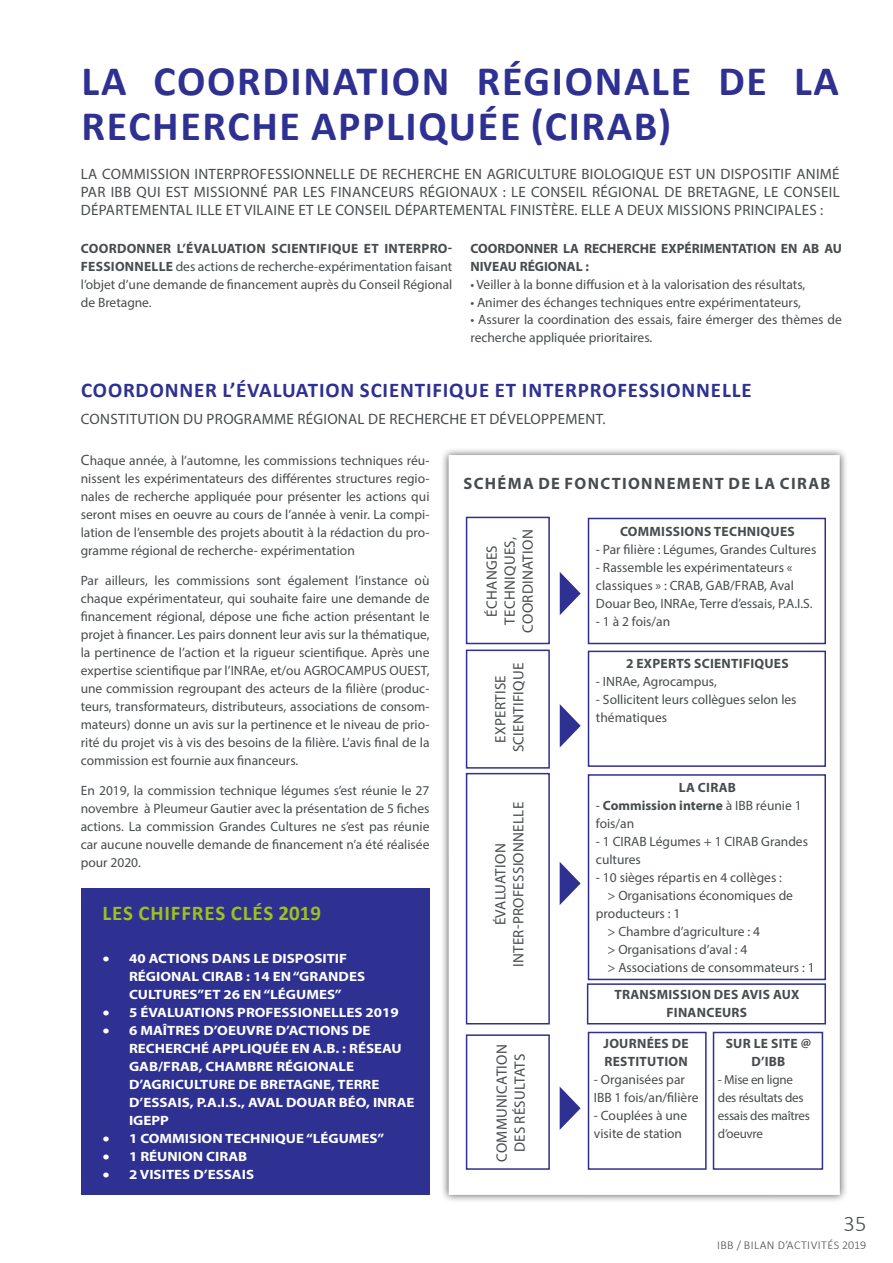
<style>
.page{position:relative;width:893px;height:1263px;background:#fff}
.page>*{position:absolute;margin:0;border:0;box-sizing:border-box;transform-origin:0 0}
.t1{font:700 42px/45px "Calibri";letter-spacing:.04em;color:#2e3092}
.t2{font:300 22.5px "Calibri";color:#484c4e}
.t3{font:700 21px "Calibri";letter-spacing:.04em;color:#2e3092}
.t4{font:700 21px "Calibri";letter-spacing:.04em;color:#9cc21b}
.t5{font:700 16.5px "Myriad Pro";letter-spacing:.08em;color:#484c4e}
.t6{font:15px/18px "Myriad Pro";letter-spacing:.02em;color:#484c4e;text-align:center}
.t7{font:13.5px/18px "Myriad Pro";color:#484c4e}
.t8{font:700 13.5px/18px "Myriad Pro";color:#fff;scale:1.11 1}
.t9{font:700 13.5px/18px "Myriad Pro";letter-spacing:.02em;color:#484c4e;text-align:center}
.t10{font:700 13.5px/18px "Myriad Pro";color:#484c4e}
.t11{font:13.05px/18px "Myriad Pro";letter-spacing:-.02em;color:#484c4e}
.t12{font:300 12px "Calibri";letter-spacing:.04em;color:#484c4e}
.s1{font-weight:700}
.s2{font-size:15px}
.s3{font-family:"Minion Pro";font-size:18px}
</style>
<div class="page">
<div style="left:440px;top:447px;width:408px;height:756px;background:#231f20;opacity:.75"></div>
<div style="left:449px;top:455px;width:391px;height:740px;background:#fff"></div>
<div style="left:466px;top:517px;width:84px;height:127px;border:2px solid #2e3092"></div>
<div style="left:466px;top:649px;width:84px;height:120px;border:2px solid #2e3092"></div>
<div style="left:466px;top:773px;width:84px;height:251px;border:2px solid #2e3092"></div>
<div style="left:466px;top:1034px;width:84px;height:136px;border:2px solid #2e3092"></div>
<div style="left:588px;top:518px;width:238px;height:126px;border:2px solid #2e3092"></div>
<div style="left:588px;top:651px;width:238px;height:116px;border:2px solid #2e3092"></div>
<div style="left:588px;top:774px;width:238px;height:206px;border:2px solid #2e3092"></div>
<div style="left:588px;top:1032px;width:119px;height:138px;border:2px solid #2e3092"></div>
<div style="left:713px;top:1032px;width:110px;height:138px;border:2px solid #2e3092"></div>
<svg style="left:560px;top:862px;width:21px;height:43px"></svg>
<svg style="left:560px;top:1087px;width:21px;height:43px"></svg>
<svg style="left:560px;top:572px;width:21px;height:43px"></svg>
<svg style="left:560px;top:704px;width:21px;height:43px"></svg>
<div style="left:587px;top:983px;width:239px;height:41px;border:2px solid #2e3092"></div>
<div style="left:81px;top:889px;width:348px;height:306px;background:#2e3092"></div>
<p class="t1" style="left:82px;top:58px;width:759px">LA COORDINATION RÉGIONALE DE LA<br>RECHERCHE APPLIQUÉE (CIRAB)</p>
<p class="t6" style="left:81px;top:165px;width:760px;text-align:justify">LA COMMISSION INTERPROFESSIONNELLE DE RECHERCHE EN AGRICULTURE BIOLOGIQUE EST UN DISPOSITIF ANIMÉ PAR IBB QUI EST MISSIONNÉ PAR LES FINANCEURS RÉGIONAUX : LE CONSEIL RÉGIONAL DE BRETAGNE, LE CONSEIL DÉPARTEMENTAL ILLE ET VILAINE ET LE CONSEIL DÉPARTEMENTAL FINISTÈRE. ELLE A DEUX MISSIONS PRINCIPALES :</p>
<p class="t7" style="left:81px;top:239px;width:373px;text-align:justify"><span class="s1">COORDONNER L’ÉVALUATION SCIENTIFIQUE ET INTERPRO-FESSIONNELLE</span> des actions de recherche-expérimentation faisant l’objet d’une demande de financement auprès du Conseil Régional de Bretagne.</p>
<p class="t10" style="left:470px;top:239px;width:373px">COORDONNER LA RECHERCHE EXPÉRIMENTATION EN AB AU<br>NIVEAU RÉGIONAL :</p>
<p class="t7" style="left:470px;top:275px;width:336px">• Veiller à la bonne diffusion et à la valorisation des résultats,</p>
<p class="t7" style="left:470px;top:293px;width:332px">• Animer des échanges techniques entre expérimentateurs,</p>
<p class="t7" style="left:470px;top:311px;width:373px">• Assurer la coordination des essais, faire émerger des thèmes de recherche appliquée prioritaires.</p>
<p class="t3" style="left:81px;top:376px;width:672px">COORDONNER L’ÉVALUATION SCIENTIFIQUE ET INTERPROFESSIONNELLE</p>
<p class="t6" style="left:81px;top:410px;width:526px">CONSTITUTION DU PROGRAMME RÉGIONAL DE RECHERCHE ET DÉVELOPPEMENT.</p>
<p class="t7" style="left:81px;top:451px;width:350px;text-align:justify"><span class="s2">C</span>haque année, à l’automne, les commissions techniques réu&shy;nissent les expérimentateurs des différentes structures regio&shy;nales de recherche appliquée pour présenter les actions qui seront mises en oeuvre au cours de l’année à venir. La compi&shy;lation de l’ensemble des projets aboutit à la rédaction du pro&shy;gramme régional de recherche- expérimentation</p>
<p class="t7" style="left:81px;top:571px;width:350px;text-align:justify">Par ailleurs, les commissions sont également l’instance où chaque expérimentateur, qui souhaite faire une demande de financement régional, dépose une fiche action présentant le projet à financer. Les pairs donnent leur avis sur la thématique, la pertinence de l’action et la rigueur scientifique. Après une expertise scientifique par l’INRAe, et/ou AGROCAMPUS OUEST, une commission regroupant des acteurs de la filière (produc&shy;teurs, transformateurs, distributeurs, associations de consom&shy;mateurs) donne un avis sur la pertinence et le niveau de prio&shy;rité du projet vis à vis des besoins de la filière. L’avis final de la commission est fournie aux financeurs.</p>
<p class="t7" style="left:81px;top:781px;width:350px;text-align:justify">En 2019, la commission technique légumes s’est réunie le 27 novembre à Pleumeur Gautier avec la présentation de 5 fiches actions. La commission Grandes Cultures ne s’est pas réunie car aucune nouvelle demande de financement n’a été réalisée pour 2020.</p>
<p class="t4" style="left:102px;top:898px;width:220px">LES CHIFFRES CLÉS 2019</p>
<p class="t8" style="left:129px;top:949px;width:214px;text-indent:-27px"><span class="s3">•</span> 40 ACTIONS DANS LE DISPOSITIF<br>RÉGIONAL CIRAB : 14 EN “GRANDES<br>CULTURES”ET 26 EN “LÉGUMES”</p>
<p class="t8" style="left:102px;top:1003px;width:269px"><span class="s3">•</span> 5 ÉVALUATIONS PROFESSIONELLES 2019</p>
<p class="t8" style="left:129px;top:1021px;width:259px;text-indent:-27px"><span class="s3">•</span> 6 MAÎTRES D’OEUVRE D’ACTIONS DE<br>RECHERCHÉ APPLIQUÉE EN A.B. : RÉSEAU<br>GAB/FRAB, CHAMBRE RÉGIONALE<br>D’AGRICULTURE DE BRETAGNE, TERRE<br>D’ESSAIS, P.A.I.S., AVAL DOUAR BÉO, INRAE<br>IGEPP</p>
<p class="t8" style="left:102px;top:1129px;width:256px"><span class="s3">•</span> 1 COMMISION TECHNIQUE “LÉGUMES”</p>
<p class="t8" style="left:102px;top:1147px;width:132px"><span class="s3">•</span> 1 RÉUNION CIRAB</p>
<p class="t8" style="left:102px;top:1165px;width:139px"><span class="s3">•</span> 2 VISITES D’ESSAIS</p>
<p class="t5" style="left:464px;top:474px;width:368px">SCHÉMA DE FONCTIONNEMENT DE LA CIRAB</p>
<p class="t6" style="left:483px;top:632px;width:105px;rotate:-90deg">ÉCHANGES<br>TECHNIQUES,<br>COORDINATION</p>
<p class="t6" style="left:509px;top:752px;width:91px;rotate:-90deg">SCIENTIFIQUE</p>
<p class="t6" style="left:491px;top:743px;width:69px;rotate:-90deg">EXPERTISE</p>
<p class="t6" style="left:509px;top:967px;width:167px;rotate:-90deg">INTER-PROFESSIONNELLE</p>
<p class="t6" style="left:491px;top:925px;width:83px;rotate:-90deg">ÉVALUATION</p>
<p class="t6" style="left:492px;top:1162px;width:119px;rotate:-90deg">COMMUNICATION<br>DES RÉSULTATS</p>
<p class="t9" style="left:620px;top:522px;width:176px">COMMISSIONS TECHNIQUES</p>
<p class="t7" style="left:596px;top:540px;width:222px">- Par filière : Légumes, Grandes Cultures</p>
<p class="t7" style="left:596px;top:558px;width:218px">- Rassemble les expérimentateurs « classiques » : CRAB, GAB/FRAB, Aval<br>Douar Beo, INRAe, Terre d’essais, P.A.I.S.</p>
<p class="t7" style="left:596px;top:612px;width:76px">- 1 à 2 fois/an</p>
<p class="t9" style="left:626px;top:654px;width:164px">2 EXPERTS SCIENTIFIQUES</p>
<p class="t7" style="left:596px;top:672px;width:122px">- INRAe, Agrocampus,</p>
<p class="t7" style="left:596px;top:690px;width:202px">- Sollicitent leurs collègues selon les thématiques</p>
<p class="t9" style="left:679px;top:778px;width:59px">LA CIRAB</p>
<p class="t7" style="left:596px;top:796px;width:207px">- <span class="s1">Commission interne</span> à IBB réunie 1 fois/an</p>
<p class="t7" style="left:596px;top:832px;width:214px">- 1 CIRAB Légumes + 1 CIRAB Grandes cultures</p>
<p class="t7" style="left:596px;top:868px;width:188px">- 10 sièges répartis en 4 collèges :</p>
<p class="t7" style="left:596px;top:886px;width:199px;text-indent:11px">&gt; Organisations économiques de producteurs : 1</p>
<p class="t7" style="left:607px;top:922px;width:154px">&gt; Chambre d’agriculture : 4</p>
<p class="t7" style="left:607px;top:940px;width:141px">&gt; Organisations d’aval : 4</p>
<p class="t7" style="left:607px;top:958px;width:209px">&gt; Associations de consommateurs : 1</p>
<p class="t9" style="left:614px;top:985px;width:187px">TRANSMISSION DES AVIS AUX<br>FINANCEURS</p>
<p class="t9" style="left:604px;top:1034px;width:87px;text-align:left">JOURNÉES DE<br>RESTITUTION</p>
<p class="t7" style="left:594px;top:1070px;width:106px">- Organisées par<br>IBB 1 fois/an/filière</p>
<p class="t7" style="left:594px;top:1106px;width:95px">- Couplées à une visite de station</p>
<p class="t9" style="left:726px;top:1034px;width:87px">SUR LE SITE @<br>D’IBB</p>
<p class="t11" style="left:718px;top:1070px;width:93px">- Mise en ligne des résultats des essais des maîtres d’oeuvre</p>
<h2 class="t2" style="left:844px;top:1210px;width:24px">35</h2>
<p class="t12" style="left:717px;top:1237px;width:151px">IBB / BILAN D’ACTIVITÉS 2019</p>
</div>
